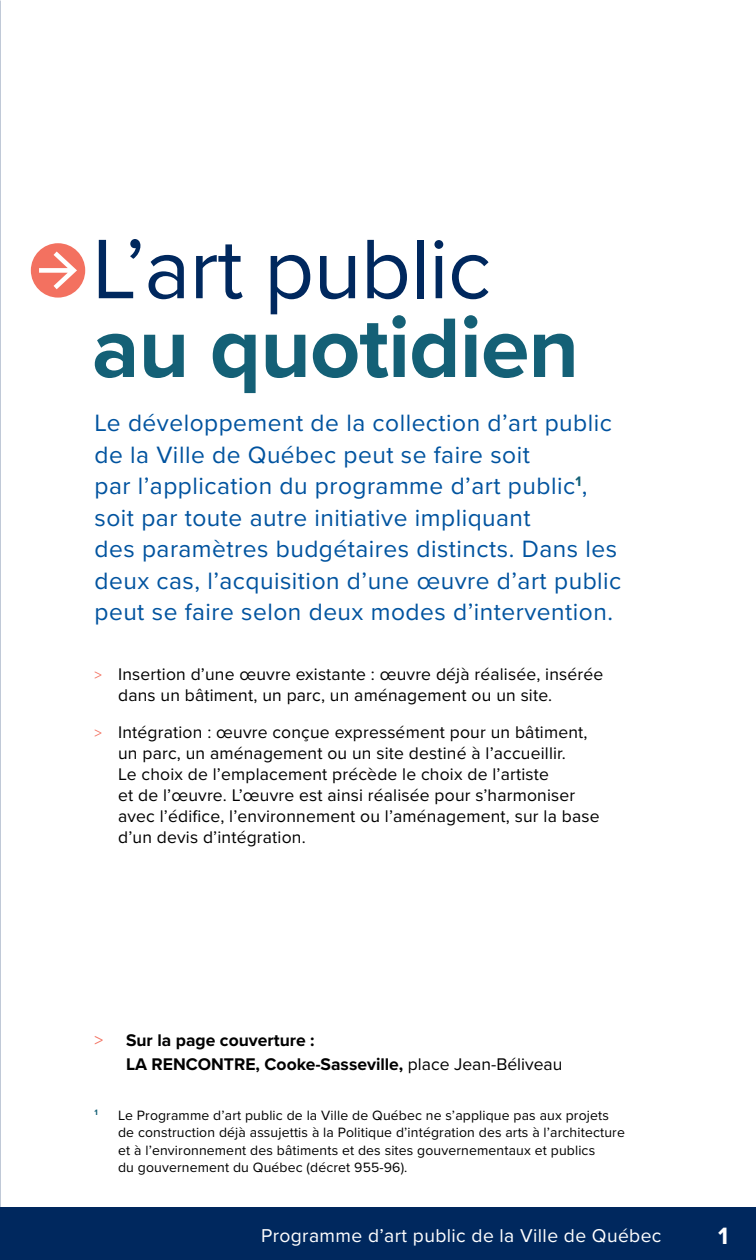
<style>
.page{position:relative;width:756px;height:1260px;background:#fff}
.page>*{position:absolute;margin:0;border:0;box-sizing:border-box;transform-origin:0 0}
.t1{font:87.5px/78.8px "Proxima Nova";letter-spacing:-.01em;color:#00285e}
.t2{font:24.5px/31.5px "Proxima Nova";letter-spacing:.02em;color:#00539f}
.t3{font:700 24.5px "Proxima Nova";color:#fff}
.t4{font:19.25px "Proxima Nova";letter-spacing:.02em;color:#fff}
.t5{font:17.5px/21px "Proxima Nova";letter-spacing:.01em;color:#000}
.t6{font:700 17.5px/24.5px "Proxima Nova";color:#000}
.t7{font:700 15.75px "Proxima Nova";color:#fff}
.t8{font:14px/17.5px "Proxima Nova";letter-spacing:.01em;color:#000}
.t9{font:700 8.22px "Proxima Nova";color:#146076}
.s1{font-weight:700;color:#146076}
.s2{font-size:14.88px;color:#f37160}
.s3{font-weight:400;color:#f37160}
.s4{font-weight:400}
</style>
<div class="page">
<img style="left:0;top:0;width:1px;height:82px">
<img style="left:0;top:82px;width:1px;height:1178px">
<div style="left:0;top:1207px;width:756px;height:53px;background:#00285e"></div>
<div style="left:31px;top:243px;width:54px;height:55px;background:#f37160;border-radius:50%"></div>
<svg style="left:39px;top:252px;width:38px;height:37px"></svg>
<h2 class="t1" style="left:92px;top:226px;width:489px">L’art public <span class="s1">au quotidien</span></h2>
<p class="t2" style="left:94px;top:406px;width:528px">Le développement de la collection d’art public de la Ville de Québec peut se faire soit<br>par l’application du programme d’art public<sup>1</sup>, soit par toute autre initiative impliquant<br>des paramètres budgétaires distincts. Dans les deux cas, l’acquisition d’une œuvre d’art public peut se faire selon deux modes d’intervention.</p>
<p class="t5" style="left:118px;top:663px;width:487px;text-indent:-24px"><span class="s2">&gt;</span> Insertion d’une œuvre existante : œuvre déjà réalisée, insérée dans un bâtiment, un parc, un aménagement ou un site.</p>
<p class="t5" style="left:118px;top:721px;width:483px;text-indent:-24px"><span class="s2">&gt;</span> Intégration : œuvre conçue expressément pour un bâtiment, un parc, un aménagement ou un site destiné à l’accueillir.<br>Le choix de l’emplacement précède le choix de l’artiste<br>et de l’œuvre. L’œuvre est ainsi réalisée pour s’harmoniser avec l’édifice, l’environnement ou l’aménagement, sur la base d’un devis d’intégration.</p>
<p class="t6" style="left:126px;top:1027px;width:438px;text-indent:-32px"><span class="s3">&gt;</span> Sur la page couverture :<br>LA RENCONTRE, Cooke-Sasseville, <span class="s4">place Jean-Béliveau</span></p>
<p class="t9" style="left:94px;top:1106px;width:5px">1</p>
<p class="t8" style="left:118px;top:1106px;width:508px">Le Programme d’art public de la Ville de Québec ne s’applique pas aux projets de construction déjà assujettis à la Politique d’intégration des arts à l’architecture et à l’environnement des bâtiments et des sites gouvernementaux et publics<br>du gouvernement du Québec (décret 955-96).</p>
<p class="t7" style="left:718px;top:1211px;width:11px">3</p>
<p class="t4" style="left:261px;top:1221px;width:402px">Programme d’art public de la Ville de Québec</p>
<p class="t3" style="left:718px;top:1218px;width:12px">1</p>
</div>
